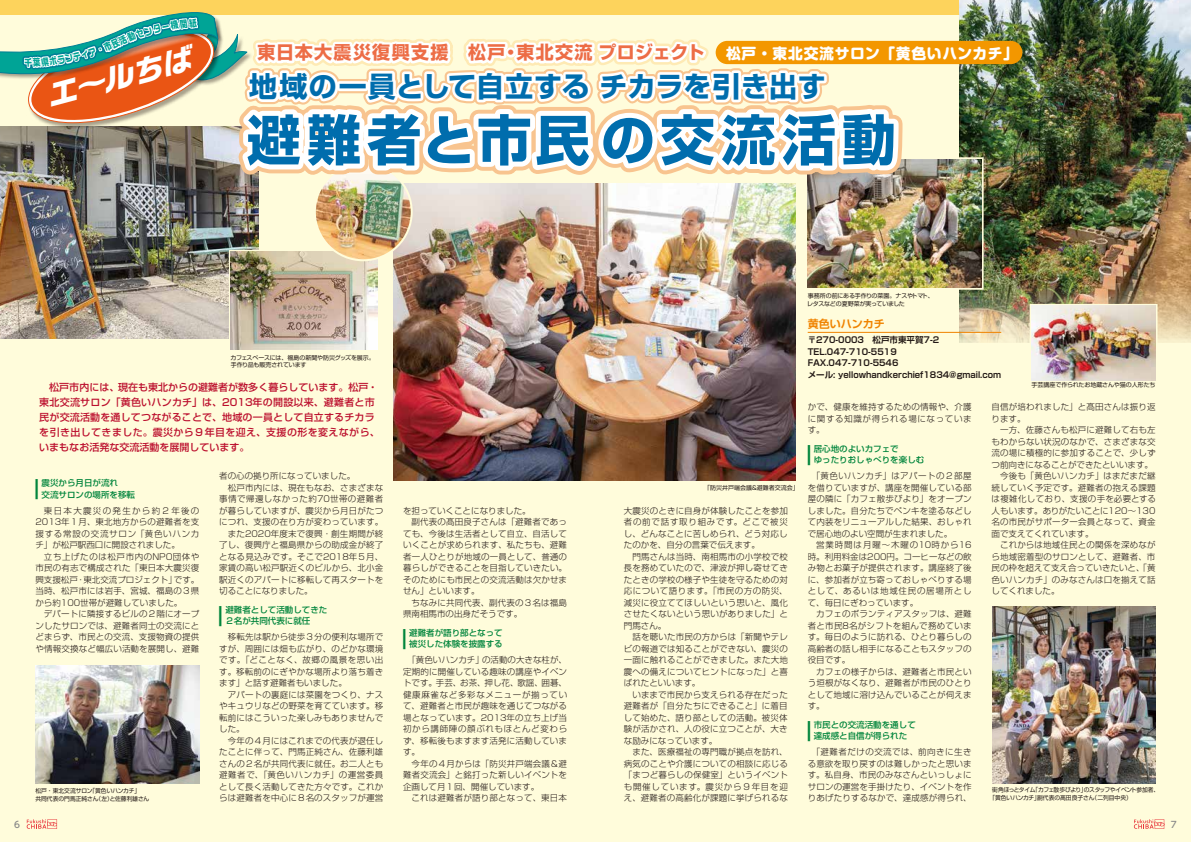
<style>
.page{position:relative;width:1191px;height:842px;background:#fffcdb}
.page>*{position:absolute;margin:0;border:0;box-sizing:border-box;transform-origin:0 0}
.t1{font:700 54px "Shin Go Pr 6 N";letter-spacing:.11em;color:#006dad}
.t2{font:italic 700 28.7px "Ro G San Srf Std";color:#fff;scale:1.07 1}
.t3{font:700 28px "Shin Go Pr 6 N";letter-spacing:.015em;color:#006dad}
.t4{font:500 23.4px "Shin Go Pr 6 N";color:#00853c;scale:.11 1}
.t5{font:700 18px "Shin Go Pr 6 N";letter-spacing:.07em;color:#ed6d46}
.t6{font:700 11px "Shin Go Pr 6 N De";color:#f08300}
.t7{font:500 10px/15px "Shin Go Pr 6 N";letter-spacing:.02em;color:#bc102e}
.t8{font:500 9px "UD Shin Go Pr 6 N";color:#898989}
.t9{font:300 8.5px/11.5px "Shin Go Pr 6 N";letter-spacing:.02em;color:#221815}
.t10{font:500 8.5px/11.5px "Shin Go Pr 6 N";color:#00853c}
.t11{font:700 8.5px/11.5px "Shin Go Pr 6 N De";color:#221815}
.t12{font:6px/7px "Shin Go Pr 6 N";letter-spacing:-.02em;color:#221815}
.t13{font:6px/8px "Shin Go Pr 6 N";letter-spacing:-.02em;color:#221815;scale:.96 1}
.t14{font:6px/8px "Shin Go Pr 6 N";color:#221815;scale:.96 1}
.t15{font:6px/8px "Shin Go Pr 6 N";letter-spacing:-.04em;color:#221815}
.t16{font:6px "Shin Go Pr 6 N";color:#221815}
.s1{font-family:"Shin M Go Pr 6 N";font-weight:800;font-size:14.8px;color:#fff}
</style>
<div class="page">
<img style="left:35px;top:665px;width:164px;height:118px">
<img style="left:0;top:224px;width:259px;height:115px">
<svg style="left:229px;top:250px;width:109px;height:100px"></svg>
<img style="left:231px;top:252px;width:147px;height:98px">
<img style="left:393px;top:224px;width:403px;height:257px">
<img style="left:992px;top:606px;width:164px;height:177px">
<img style="left:959px;top:0;width:232px;height:343px">
<div style="left:805px;top:157px;width:178px;height:133px;background:#fffcdb;border:4px solid #fffcdb"></div>
<img style="left:807px;top:224px;width:174px;height:64px">
<img style="left:316px;top:164px;width:95px;height:95px;border-radius:47px">
<svg style="left:27px;top:819px;width:30px;height:10px"></svg>
<svg style="left:1133px;top:819px;width:31px;height:10px"></svg>
<hr style="left:807px;top:332px;width:194px;height:1px;background:#f08300">
<div style="left:715px;top:41px;width:307px;height:23px;background:#f39700;border-radius:12px"></div>
<svg style="left:1029px;top:304px;width:128px;height:77px"></svg>
<img style="left:1031px;top:306px;width:124px;height:74px">
<img style="left:0;top:0;width:1013px;height:224px">
<h2 class="t2" style="left:41px;top:77px;width:141px;rotate:-15deg">エ～ルちば</h2>
<h3 class="t5" style="left:257px;top:38px;width:762px">東日本大震災復興支援　松戸・東北交流プロジェクト <span class="s1">松戸・東北交流サロン「黄色いハンカチ」</span></h3>
<h3 class="t3" style="left:249px;top:64px;width:578px">地域の一員として自立するチカラを引き出す</h3>
<h1 class="t1" style="left:247px;top:97px;width:651px">避難者と市民の交流活動</h1>
<p class="t12" style="left:231px;top:353px;width:146px">カフェスペースには、福島の新聞や防災グッズを展示。手作り品も販売されています</p>
<p class="t15" style="left:807px;top:291px;width:128px">事務所の前にある手作りの菜園。ナスやトマト、レタスなどの夏野菜が実っていました</p>
<p class="t6" style="left:807px;top:315px;width:89px">黄色いハンカチ　</p>
<p class="t11" style="left:807px;top:334px;width:195px">〒270-0003　松戸市東平賀7-2<br>TEL.047-710-5519<br>FAX.047-710-5546<br>メール: yellowhandkerchief1834@gmail.com</p>
<p class="t7" style="left:39px;top:379px;width:342px">　松戸市内には、現在も東北からの避難者が数多く暮らしています。松戸・東北交流サロン「黄色いハンカチ」は、2013年の開設以来、避難者と市民が交流活動を通してつながることで、地域の一員として自立するチカラを引き出してきました。震災から９年目を迎え、支援の形を変えながら、いまもなお活発な交流活動を展開しています。</p>
<h3 class="t4" style="left:35px;top:470px;width:25px">■</h3>
<p class="t10" style="left:42px;top:476px;width:95px">震災から月日が流れ<br>交流サロンの場所を移転</p>
<p class="t9" style="left:35px;top:504px;width:165px">　東日本大震災の発生から約２年後の<br>2013年１月、東北地方からの避難者を支援する常設の交流サロン「黄色いハンカチ」が松戸駅西口に開設されました。<br>　立ち上げたのは松戸市内のNPO団体や市民の有志で構成された「東日本大震災復興支援松戸・東北交流プロジェクト」です。当時、松戸市には岩手、宮城、福島の３県から約100世帯が避難していました。<br>　デパートに隣接するビルの２階にオープンしたサロンでは、避難者同士の交流にとどまらず、市民との交流、支援物資の提供や情報交換など幅広い活動を展開し、避難</p>
<p class="t14" style="left:35px;top:786px;width:120px">松戸・東北交流サロン「黄色いハンカチ」<br>共同代表の門馬正純さん（左）と佐藤利雄さん</p>
<p class="t9" style="left:219px;top:469px;width:165px">者の心の拠り所になっていました。<br>　松戸市内には、現在もなお、さまざまな事情で帰還しなかった約70世帯の避難者が暮らしていますが、震災から月日がたつにつれ、支援の在り方が変わっています。　また2020年度末で復興・創生期間が終了し、復興庁と福島県からの助成金が終了となる見込みです。そこで2018年５月、家賃の高い松戸駅近くのビルから、北小金駅近くのアパートに移転して再スタートを切ることになりました。</p>
<h3 class="t4" style="left:219px;top:596px;width:25px">■</h3>
<p class="t10" style="left:225px;top:603px;width:104px">避難者として活動してきた<br>２名が共同代表に就任</p>
<p class="t9" style="left:219px;top:630px;width:165px">　移転先は駅から徒歩３分の便利な場所ですが、周囲には畑も広がり、のどかな環境です。「どことなく、故郷の風景を思い出す。移転前のにぎやかな場所より落ち着きます」と話す避難者もいました。<br>　アパートの裏庭には菜園をつくり、ナスやキュウリなどの野菜を育てています。移転前にはこういった楽しみもありませんでした。<br>　今年の４月にはこれまでの代表が退任したことに伴って、門馬正純さん、佐藤利雄さんの２名が共同代表に就任。お二人とも避難者で、「黄色いハンカチ」の運営委員として長く活動してきた方々です。これからは避難者を中心に８名のスタッフが運営</p>
<p class="t9" style="left:403px;top:504px;width:165px">を担っていくことになりました。<br>　副代表の髙田良子さんは「避難者であっても、今後は生活者として自立、自活していくことが求められます、私たちも、避難者一人ひとりが地域の一員として、普通の暮らしができることを目指していきたい。そのためにも市民との交流活動は欠かせません」といいます。<br>　ちなみに共同代表、副代表の３名は福島県南相馬市の出身だそうです。</p>
<h3 class="t4" style="left:403px;top:619px;width:25px">■</h3>
<p class="t10" style="left:409px;top:626px;width:95px">避難者が語り部となって被災した体験を披露する</p>
<p class="t9" style="left:403px;top:653px;width:165px">　「黄色いハンカチ」の活動の大きな柱が、定期的に開催している趣味の講座やイベントです。手芸、お茶、押し花、歌謡、囲碁、健康麻雀など多彩なメニューが揃っていて、避難者と市民が趣味を通じてつながる場となっています。2013年の立ち上げ当初から講師陣の顔ぶれもほとんど変わらず、移転後もますます活発に活動しています。<br>　今年の４月からは「防災井戸端会議＆避難者交流会」と銘打った新しいイベントを企画して月１回、開催しています。<br>　これは避難者が語り部となって、東日本</p>
<p class="t16" style="left:704px;top:482px;width:96px">「防災井戸端会議＆避難者交流会」</p>
<p class="t9" style="left:624px;top:504px;width:165px">大震災のときに自身が体験したことを参加者の前で話す取り組みです。どこで被災し、どんなことに苦しめられ、どう対応したのかを、自分の言葉で伝えます。<br>　門馬さんは当時、南相馬市の小学校で校長を務めていたので、津波が押し寄せてきたときの学校の様子や生徒を守るための対応について語ります。「市民の方の防災、減災に役立ててほしいという思いと、風化させたくないという思いがありました」と門馬さん。<br>　話を聴いた市民の方からは「新聞やテレビの報道では知ることができない、震災の一面に触れることができました。また大地震への備えについてヒントになった」と喜ばれたといいます。<br>　いままで市民から支えられる存在だった避難者が「自分たちにできること」に着目して始めた、語り部としての活動。被災体験が活かされ、人の役に立つことが、大きな励みになっています。<br>　また、医療福祉の専門職が拠点を訪れ、病気のことや介護についての相談に応じる「まつど暮らしの保健室」というイベントも開催しています。震災から９年目を迎え、避難者の高齢化が課題に挙げられるな</p>
<p class="t9" style="left:807px;top:400px;width:165px;text-align:justify">かで、健康を維持するための情報や、介護に関する知識が得られる場になっています。</p>
<h3 class="t4" style="left:807px;top:435px;width:25px">■</h3>
<p class="t10" style="left:813px;top:442px;width:112px">居心地のよいカフェで<br>ゆったりおしゃべりを楽しむ</p>
<p class="t9" style="left:807px;top:469px;width:165px">　「黄色いハンカチ」はアパートの２部屋を借りていますが、講座を開催している部屋の隣に「カフェ散歩びより」をオープンしました。自分たちでペンキを塗るなどして内装をリニューアルした結果、おしゃれで居心地のよい空間が生まれました。<br>　営業時間は月曜～木曜の10時から16時。利用料金は200円。コーヒーなどの飲み物とお菓子が提供されます。講座終了後に、参加者が立ち寄っておしゃべりする場として、あるいは地域住民の居場所として、毎日にぎわっています。<br>　カフェのボランティアスタッフは、避難者と市民8名がシフトを組んで務めています。毎日のように訪れる、ひとり暮らしの高齢者の話し相手になることもスタッフの役目です。<br>　カフェの様子からは、避難者と市民という垣根がなくなり、避難者が市民のひとりとして地域に溶け込んでいることが伺えます。</p>
<h3 class="t4" style="left:807px;top:711px;width:25px">■</h3>
<p class="t10" style="left:813px;top:718px;width:103px">市民との交流活動を通して達成感と自信が得られた</p>
<p class="t9" style="left:807px;top:745px;width:165px;text-align:justify">　「避難者だけの交流では、前向きに生きる意欲を取り戻すのは難しかったと思います。私自身、市民のみなさんといっしょにサロンの運営を手掛けたり、イベントを作りあげたりするなかで、達成感が得られ、</p>
<p class="t12" style="left:1031px;top:381px;width:125px">手芸講座で作られたお地蔵さんや猫の人形たち</p>
<p class="t9" style="left:991px;top:400px;width:166px">自信が培われました」と髙田さんは振り返ります。<br>　一方、佐藤さんも松戸に避難して右も左もわからない状況のなかで、さまざまな交流の場に積極的に参加することで、少しずつ前向きになることができたといいます。　今後も「黄色いハンカチ」はまだまだ継続していく予定です。避難者の抱える課題は複雑化しており、支援の手を必要とする人もいます。ありがたいことに120～130名の市民がサポーター会員となって、資金面で支えてくれています。<br>　これからは地域住民との関係を深めながら地域密着型のサロンとして、避難者、市民の枠を超えて支え合っていきたいと、「黄色いハンカチ」のみなさんは口を揃えて話してくれました。</p>
<p class="t13" style="left:989px;top:785px;width:179px;text-indent:3px">街角ほっとタイム「カフェ散歩びより」のスタッフやイベント参加者、「黄色いハンカチ」副代表の髙田良子さん（二列目中央）</p>
<p class="t8" style="left:14px;top:817px;width:7px">6</p>
<p class="t8" style="left:1170px;top:817px;width:7px">7</p>
</div>
